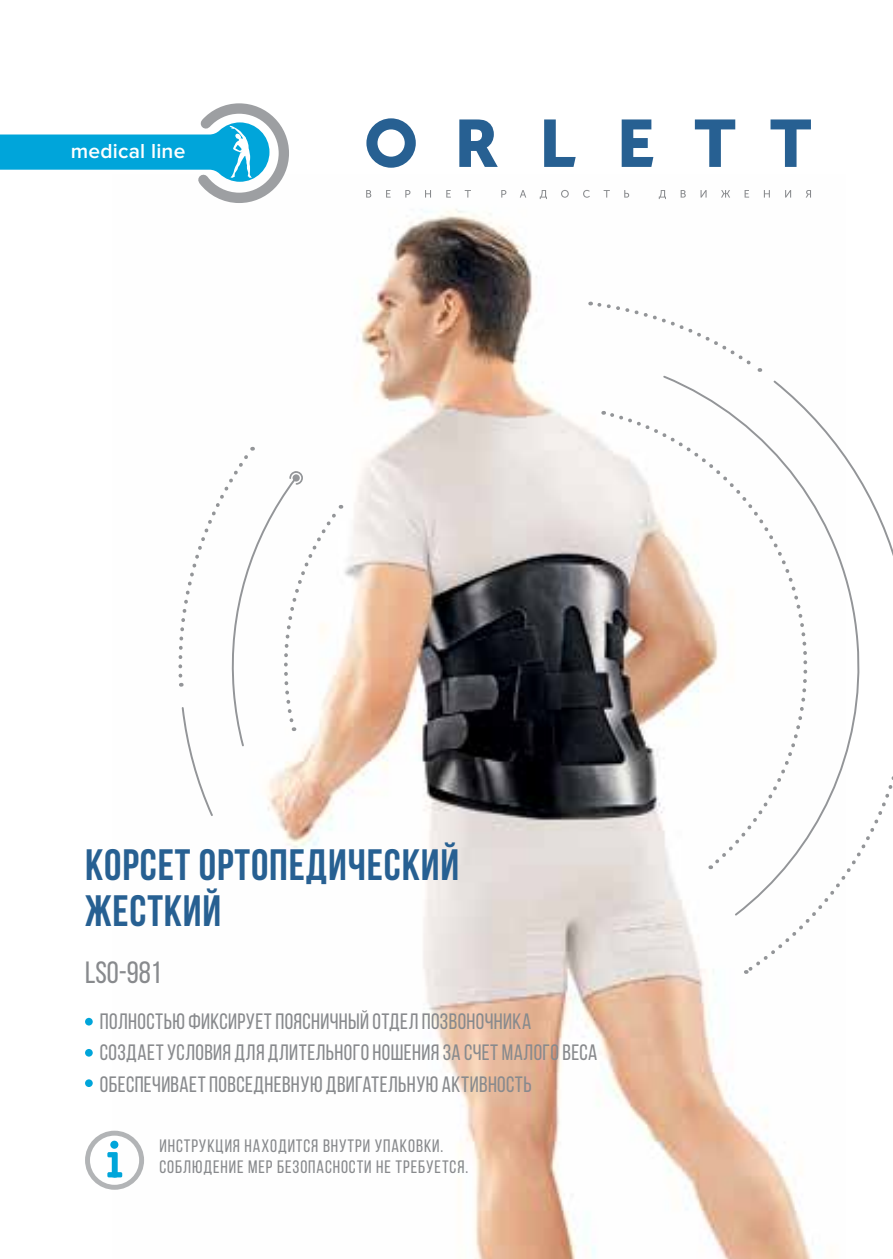
<style>
.page{position:relative;width:893px;height:1259px;background:#fff}
.page>*{position:absolute;margin:0;border:0;box-sizing:border-box;transform-origin:0 0}
.t1{font:700 43.8px/45.9px "Bebas Neue";letter-spacing:.02em;color:#276092}
.t2{font:30.6px "Bebas Neue";color:#888a8d}
.t3{font:22.2px/31.2px "Bebas Neue";letter-spacing:.02em;color:#888a8d}
.t4{font:600 21px "Proxima Nova";letter-spacing:.01em;color:#fff}
.t5{font:18px/21px "Bebas Neue";letter-spacing:.05em;color:#888a8d}
</style>
<div class="page">
<img style="left:112px;top:190px;width:700px;height:1069px">
<div style="left:85px;top:1049px;width:8px;height:7px;background:#00a5da;border-radius:50%"></div>
<div style="left:85px;top:1018px;width:8px;height:7px;background:#00a5da;border-radius:50%"></div>
<div style="left:85px;top:1079px;width:8px;height:8px;background:#00a5da;border-radius:50%"></div>
<svg style="left:607px;top:410px;width:55px;height:459px"></svg>
<svg style="left:662px;top:374px;width:196px;height:543px"></svg>
<svg style="left:177px;top:447px;width:166px;height:370px"></svg>
<svg style="left:744px;top:636px;width:149px;height:338px"></svg>
<svg style="left:772px;top:379px;width:121px;height:222px"></svg>
<svg style="left:590px;top:300px;width:171px;height:72px"></svg>
<svg style="left:85px;top:1130px;width:59px;height:59px"></svg>
<svg style="left:0;top:103px;width:294px;height:105px"></svg>
<svg style="left:366px;top:190px;width:5px;height:8px"></svg>
<svg style="left:386px;top:190px;width:5px;height:8px"></svg>
<svg style="left:405px;top:190px;width:5px;height:8px"></svg>
<svg style="left:425px;top:190px;width:6px;height:8px"></svg>
<svg style="left:446px;top:190px;width:5px;height:8px"></svg>
<svg style="left:465px;top:190px;width:6px;height:8px"></svg>
<svg style="left:501px;top:190px;width:5px;height:8px"></svg>
<svg style="left:520px;top:190px;width:6px;height:8px"></svg>
<svg style="left:540px;top:190px;width:7px;height:9px"></svg>
<svg style="left:561px;top:190px;width:8px;height:8px"></svg>
<svg style="left:562px;top:191px;width:6px;height:6px"></svg>
<svg style="left:583px;top:190px;width:7px;height:8px"></svg>
<svg style="left:604px;top:190px;width:6px;height:8px"></svg>
<svg style="left:624px;top:190px;width:5px;height:8px"></svg>
<svg style="left:659px;top:190px;width:7px;height:9px"></svg>
<svg style="left:681px;top:190px;width:5px;height:8px"></svg>
<svg style="left:700px;top:190px;width:7px;height:8px"></svg>
<svg style="left:721px;top:190px;width:9px;height:8px"></svg>
<svg style="left:745px;top:190px;width:4px;height:8px"></svg>
<svg style="left:764px;top:190px;width:6px;height:8px"></svg>
<svg style="left:785px;top:190px;width:6px;height:8px"></svg>
<svg style="left:806px;top:190px;width:5px;height:8px"></svg>
<svg style="left:459px;top:119px;width:39px;height:48px"></svg>
<svg style="left:544px;top:119px;width:32px;height:48px"></svg>
<svg style="left:622px;top:119px;width:31px;height:48px"></svg>
<svg style="left:695px;top:119px;width:40px;height:48px"></svg>
<svg style="left:770px;top:119px;width:41px;height:48px"></svg>
<svg style="left:366px;top:118px;width:50px;height:50px"></svg>
<p class="t4" style="left:71px;top:139px;width:116px">medical line</p>
<h1 class="t1" style="left:85px;top:841px;width:376px">Корсет ортопедический<br>ЖЕСТКИЙ</h1>
<h2 class="t2" style="left:85px;top:955px;width:78px">lso-981</h2>
<p class="t3" style="left:100px;top:1006px;width:499px">Полностью фиксирует поясничный отдел позвоночника<br>СоздаЕт условия для длительного ношения за счет малого веса<br>Обеспечивает повседневную двигательную активность</p>
<p class="t5" style="left:160px;top:1134px;width:310px">Инструкция находится внутри упаковки.<br>Соблюдение мер безопасности не требуется.</p>
</div>
